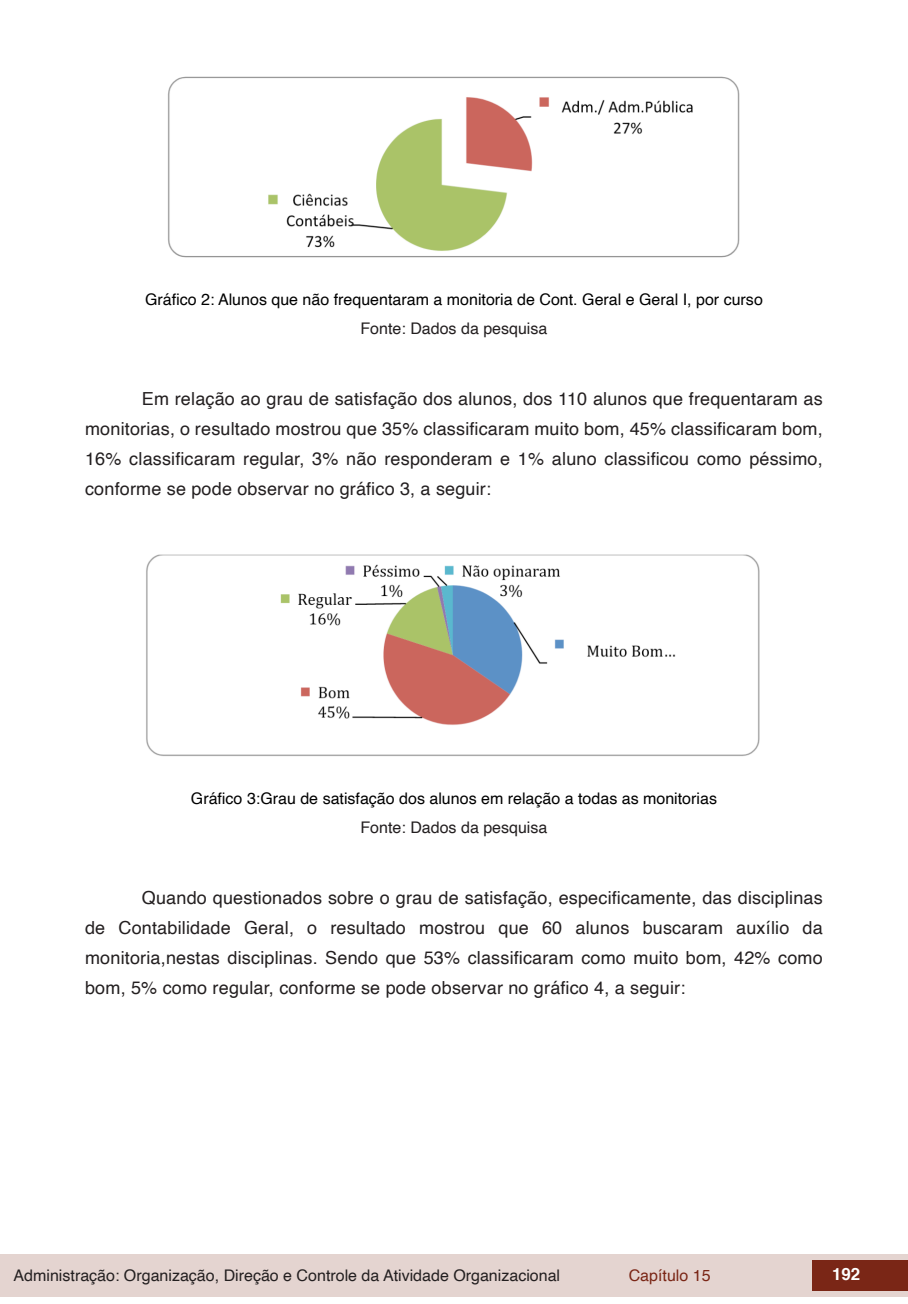
<style>
.page{position:relative;width:908px;height:1304px;background:#fff}
.page>*{position:absolute;margin:0;border:0;box-sizing:border-box;transform-origin:0 0}
.txt{font:18px/30px "Helvetica";letter-spacing:.01em;color:#231f20;text-align:justify}
.t1{font:700 16.8px "Helvetica";color:#fff}
.info_tab_graf_imag{font:16px "Helvetica";color:#000}
.fonte_tab_gra_imag{font:16px "Helvetica";color:#231f20}
.t2{font:16px "Helvetica";color:#7a2616}
</style>
<div class="page">
<div style="left:0;top:1254px;width:906px;height:43px;background:#e4d4d0"></div>
<div style="left:812px;top:1261px;width:95px;height:30px;background:#7a2616"></div>
<img style="left:168px;top:76px;width:572px;height:182px">
<img style="left:146px;top:554px;width:614px;height:202px">
<p class="info_tab_graf_imag" style="left:145px;top:287px;width:619px">Gráfico 2: Alunos que não frequentaram a monitoria de Cont. Geral e Geral I, por curso</p>
<p class="fonte_tab_gra_imag" style="left:360px;top:316px;width:188px">Fonte: Dados da pesquisa</p>
<p class="txt" style="left:85px;top:385px;width:738px;text-indent:57px">Em relação ao grau de satisfação dos alunos, dos 110 alunos que frequentaram as monitorias, o resultado mostrou que 35% classificaram muito bom, 45% classificaram bom, 16% classificaram regular, 3% não responderam e 1% aluno classificou como péssimo, conforme se pode observar no gráfico 3, a seguir:</p>
<p class="info_tab_graf_imag" style="left:191px;top:786px;width:527px">Gráfico 3:Grau de satisfação dos alunos em relação a todas as monitorias</p>
<p class="fonte_tab_gra_imag" style="left:360px;top:815px;width:188px">Fonte: Dados da pesquisa</p>
<p class="txt" style="left:85px;top:884px;width:738px;text-indent:57px">Quando questionados sobre o grau de satisfação, especificamente, das disciplinas de Contabilidade Geral, o resultado mostrou que 60 alunos buscaram auxílio da monitoria,nestas disciplinas. Sendo que 53% classificaram como muito bom, 42% como bom, 5% como regular, conforme se pode observar no gráfico 4, a seguir:</p>
<p class="fonte_tab_gra_imag" style="left:14px;top:1263px;width:548px">Administração: Organização, Direção e Controle da Atividade Organizacional</p>
<p class="t2" style="left:628px;top:1263px;width:83px">Capítulo 15</p>
<p class="t1" style="left:831px;top:1261px;width:30px">192</p>
</div>
